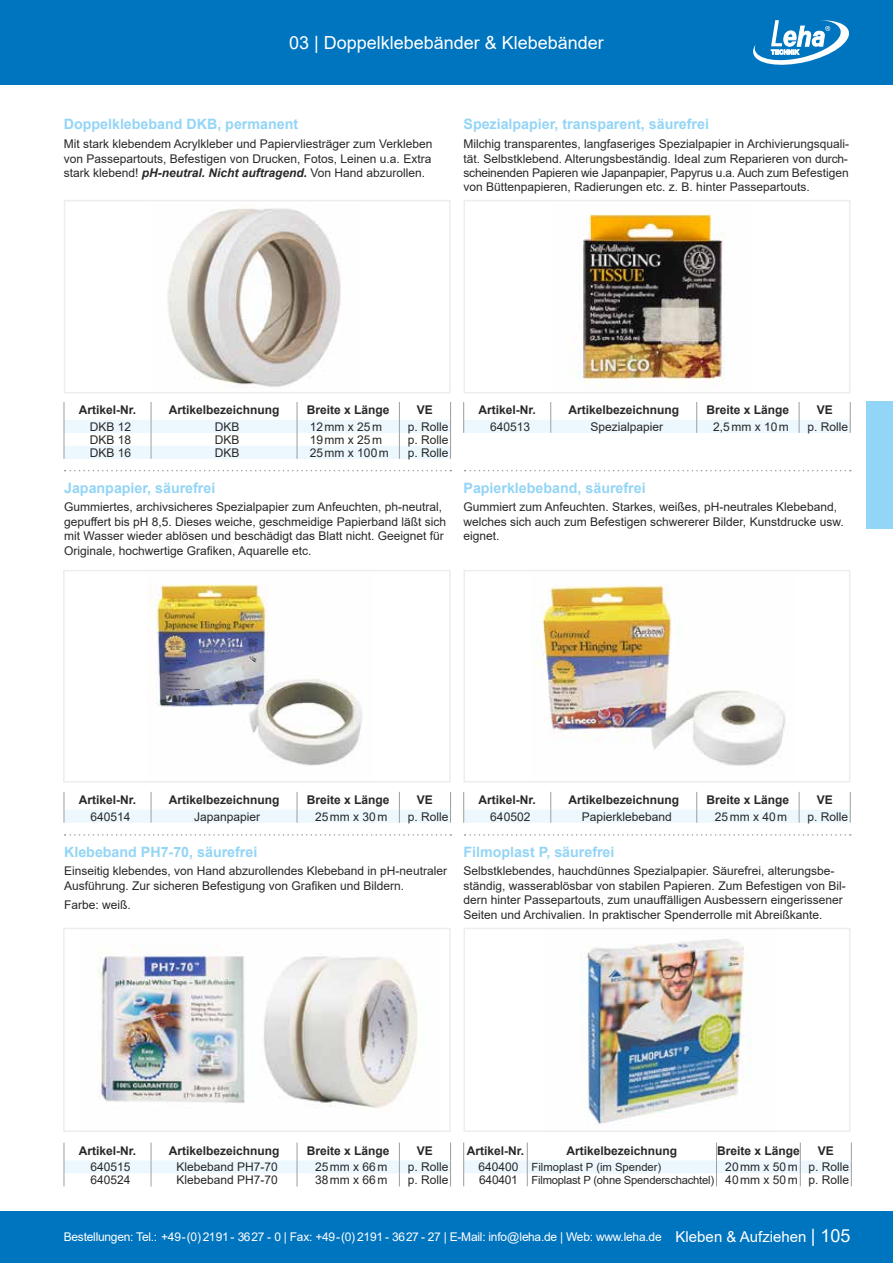
<style>
.page{position:relative;width:893px;height:1263px;background:#fff}
.page>*{position:absolute;margin:0;border:0;box-sizing:border-box;transform-origin:0 0}
.t1{font:18px "Arial";color:#fff}
.t2{font:700 14.25px "Arial";color:#93d5f6}
.t3{font:12px/14.4px "Arial";color:#282827}
.t4{font:700 12px "Arial";color:#282827}
.t5{font:12px "Arial";letter-spacing:-.02em;color:#fff}
.t6{font:11.25px "Arial";letter-spacing:-.02em;color:#282827}
.t7{font:11.25px "Arial";color:#282827}
.s1{font-weight:700;font-style:italic}
.s2{font-size:12px}
.s3{font-size:15px}
.s4{font-size:18px}
</style>
<div class="page">
<div style="left:866px;top:401px;width:27px;height:128px;background:#93d5f6"></div>
<div style="left:0;top:0;width:893px;height:85px;background:#0075bf"></div>
<svg style="left:753px;top:20px;width:96px;height:45px"></svg>
<div style="left:0;top:1211px;width:893px;height:52px;background:#0075bf"></div>
<img style="left:578px;top:214px;width:147px;height:174px">
<div style="left:463px;top:200px;width:387px;height:193px;border:2px solid #ededed"></div>
<img style="left:167px;top:208px;width:174px;height:179px">
<div style="left:64px;top:200px;width:387px;height:193px;border:2px solid #ededed"></div>
<svg style="left:64px;top:1142px;width:387px;height:44px"></svg>
<svg style="left:463px;top:1142px;width:389px;height:44px"></svg>
<svg style="left:463px;top:402px;width:388px;height:31px"></svg>
<svg style="left:64px;top:792px;width:387px;height:31px"></svg>
<svg style="left:463px;top:792px;width:388px;height:31px"></svg>
<svg style="left:64px;top:402px;width:387px;height:57px"></svg>
<img style="left:532px;top:585px;width:254px;height:181px">
<div style="left:463px;top:570px;width:387px;height:212px;border:2px solid #ededed"></div>
<img style="left:147px;top:584px;width:216px;height:182px">
<div style="left:63px;top:570px;width:388px;height:212px;border:2px solid #ededed"></div>
<img style="left:97px;top:952px;width:321px;height:156px">
<div style="left:63px;top:928px;width:388px;height:204px;border:2px solid #ededed"></div>
<img style="left:581px;top:939px;width:171px;height:186px">
<div style="left:463px;top:928px;width:387px;height:204px;border:2px solid #ededed"></div>
<svg style="left:465px;top:470px;width:386px;height:1px"></svg>
<svg style="left:65px;top:470px;width:386px;height:1px"></svg>
<svg style="left:465px;top:834px;width:386px;height:2px"></svg>
<svg style="left:65px;top:834px;width:386px;height:2px"></svg>
<h1 class="t1" style="left:289px;top:30px;width:316px">03 | Doppelklebebänder &amp; Klebebänder</h1>
<p class="t2" style="left:64px;top:114px;width:236px">Doppelklebeband DKB, permanent</p>
<p class="t3" style="left:64px;top:137px;width:370px;text-align:justify">Mit stark klebendem Acrylkleber und Papiervliesträger zum Verkleben von Passepartouts, Befestigen von Drucken, Fotos, Leinen u.a. Extra stark klebend! <span class="s1">pH-neutral. Nicht auftragend.</span> Von Hand abzurollen.</p>
<p class="t2" style="left:463px;top:114px;width:247px">Spezialpapier, transparent, säurefrei</p>
<p class="t3" style="left:463px;top:137px;width:387px;text-align:justify">Milchig transparentes, langfaseriges Spezialpapier in Archivierungsquali&shy;tät. Selbstklebend. Alterungsbeständig. Ideal zum Reparieren von durch&shy;scheinenden Papieren wie Japanpapier, Papyrus u.a. Auch zum Befestigen von Büttenpapieren, Radierungen etc. z. B. hinter Passepartouts.</p>
<p class="t4" style="left:79px;top:402px;width:59px">Artikel-Nr.</p>
<p class="t4" style="left:169px;top:402px;width:112px">Artikelbezeichnung</p>
<p class="t4" style="left:307px;top:402px;width:84px">Breite x Länge</p>
<p class="t4" style="left:417px;top:402px;width:18px">VE</p>
<p class="t3" style="left:90px;top:419px;width:43px">DKB 12</p>
<p class="t3" style="left:215px;top:419px;width:26px">DKB</p>
<p class="t3" style="left:310px;top:419px;width:74px">12mm x 25m</p>
<p class="t3" style="left:408px;top:419px;width:42px">p. Rolle</p>
<p class="t3" style="left:90px;top:432px;width:43px">DKB 18</p>
<p class="t3" style="left:215px;top:432px;width:26px">DKB</p>
<p class="t3" style="left:310px;top:432px;width:74px">19mm x 25m</p>
<p class="t3" style="left:408px;top:432px;width:42px">p. Rolle</p>
<p class="t3" style="left:90px;top:445px;width:43px">DKB 16</p>
<p class="t3" style="left:215px;top:445px;width:26px">DKB</p>
<p class="t3" style="left:310px;top:445px;width:81px">25mm x 100m</p>
<p class="t3" style="left:408px;top:445px;width:42px">p. Rolle</p>
<p class="t2" style="left:64px;top:478px;width:153px">Japanpapier, säurefrei</p>
<p class="t3" style="left:64px;top:500px;width:383px">Gummiertes, archivsicheres Spezialpapier zum Anfeuchten, ph-neutral, gepuffert bis pH 8,5. Dieses weiche, geschmeidige Papierband läßt sich mit Wasser wieder ablösen und beschädigt das Blatt nicht. Geeignet für Originale, hochwertige Grafiken, Aquarelle etc.</p>
<p class="t4" style="left:479px;top:402px;width:59px">Artikel-Nr.</p>
<p class="t4" style="left:568px;top:402px;width:112px">Artikelbezeichnung</p>
<p class="t4" style="left:707px;top:402px;width:84px">Breite x Länge</p>
<p class="t4" style="left:817px;top:402px;width:18px">VE</p>
<p class="t3" style="left:490px;top:419px;width:42px">640513</p>
<p class="t3" style="left:590px;top:419px;width:74px">Spezialpapier</p>
<p class="t3" style="left:713px;top:419px;width:77px">2,5mm x 10m</p>
<p class="t3" style="left:807px;top:419px;width:42px">p. Rolle</p>
<p class="t2" style="left:463px;top:478px;width:184px">Papierklebeband, säurefrei</p>
<p class="t3" style="left:463px;top:500px;width:382px">Gummiert zum Anfeuchten. Starkes, weißes, pH-neutrales Klebeband, welches sich auch zum Befestigen schwererer Bilder, Kunstdrucke usw. eignet.</p>
<p class="t4" style="left:79px;top:791px;width:59px">Artikel-Nr.</p>
<p class="t4" style="left:169px;top:791px;width:112px">Artikelbezeichnung</p>
<p class="t4" style="left:307px;top:791px;width:84px">Breite x Länge</p>
<p class="t4" style="left:417px;top:791px;width:18px">VE</p>
<p class="t3" style="left:91px;top:809px;width:42px">640514</p>
<p class="t3" style="left:194px;top:809px;width:68px">Japanpapier</p>
<p class="t3" style="left:315px;top:809px;width:74px">25mm x 30m</p>
<p class="t3" style="left:408px;top:809px;width:42px">p. Rolle</p>
<p class="t2" style="left:64px;top:842px;width:195px">Klebeband PH7-70, säurefrei</p>
<p class="t3" style="left:64px;top:864px;width:384px">Einseitig klebendes, von Hand abzurollendes Klebeband in pH-neutraler<br>Ausführung. Zur sicheren Befestigung von Grafiken und Bildern.</p>
<p class="t3" style="left:64px;top:897px;width:68px">Farbe: weiß.</p>
<p class="t4" style="left:479px;top:791px;width:59px">Artikel-Nr.</p>
<p class="t4" style="left:568px;top:791px;width:112px">Artikelbezeichnung</p>
<p class="t4" style="left:707px;top:791px;width:84px">Breite x Länge</p>
<p class="t4" style="left:817px;top:791px;width:18px">VE</p>
<p class="t3" style="left:490px;top:809px;width:42px">640502</p>
<p class="t3" style="left:582px;top:809px;width:92px">Papierklebeband</p>
<p class="t3" style="left:715px;top:809px;width:74px">25mm x 40m</p>
<p class="t3" style="left:807px;top:809px;width:42px">p. Rolle</p>
<p class="t2" style="left:463px;top:842px;width:152px">Filmoplast P, säurefrei</p>
<p class="t3" style="left:463px;top:864px;width:384px">Selbstklebendes, hauchdünnes Spezialpapier. Säurefrei, alterungsbe&shy;ständig, wasserablösbar von stabilen Papieren. Zum Befestigen von Bil&shy;dern hinter Passepartouts, zum unauffälligen Ausbessern eingerissener Seiten und Archivalien. In praktischer Spenderrolle mit Abreißkante.</p>
<p class="t4" style="left:79px;top:1142px;width:59px">Artikel-Nr.</p>
<p class="t4" style="left:169px;top:1142px;width:112px">Artikelbezeichnung</p>
<p class="t4" style="left:307px;top:1142px;width:84px">Breite x Länge</p>
<p class="t4" style="left:417px;top:1142px;width:18px">VE</p>
<p class="t3" style="left:91px;top:1160px;width:42px">640515</p>
<p class="t3" style="left:176px;top:1160px;width:103px">Klebeband PH7-70</p>
<p class="t3" style="left:315px;top:1160px;width:74px">25mm x 66m</p>
<p class="t3" style="left:408px;top:1160px;width:42px">p. Rolle</p>
<p class="t3" style="left:91px;top:1173px;width:42px">640524</p>
<p class="t3" style="left:176px;top:1173px;width:103px">Klebeband PH7-70</p>
<p class="t3" style="left:315px;top:1173px;width:74px">38mm x 66m</p>
<p class="t3" style="left:408px;top:1173px;width:42px">p. Rolle</p>
<p class="t4" style="left:467px;top:1142px;width:59px">Artikel-Nr.</p>
<p class="t4" style="left:567px;top:1142px;width:112px">Artikelbezeichnung</p>
<p class="t4" style="left:717px;top:1142px;width:84px">Breite x Länge</p>
<p class="t4" style="left:818px;top:1142px;width:18px">VE</p>
<p class="t7" style="left:479px;top:1159px;width:184px"><span class="s2">640400</span> Filmoplast P (im Spender)</p>
<p class="t3" style="left:725px;top:1160px;width:125px">20mm x 50m p. Rolle</p>
<p class="t6" style="left:479px;top:1172px;width:372px"><span class="s2">640401</span> Filmoplast P (ohne Spenderschachtel) <span class="s2">40mm x 50m p. Rolle</span></p>
<p class="t5" style="left:64px;top:1229px;width:788px">Bestellungen: Tel.: +49-(0) 2191 - 3627 - 0 | Fax: +49-(0) 2191 - 3627 - 27 | E-Mail: info@leha.de | Web: www.leha.de <span class="s3">Kleben &amp; Aufziehen</span> <span class="s4">| 105</span></p>
</div>
